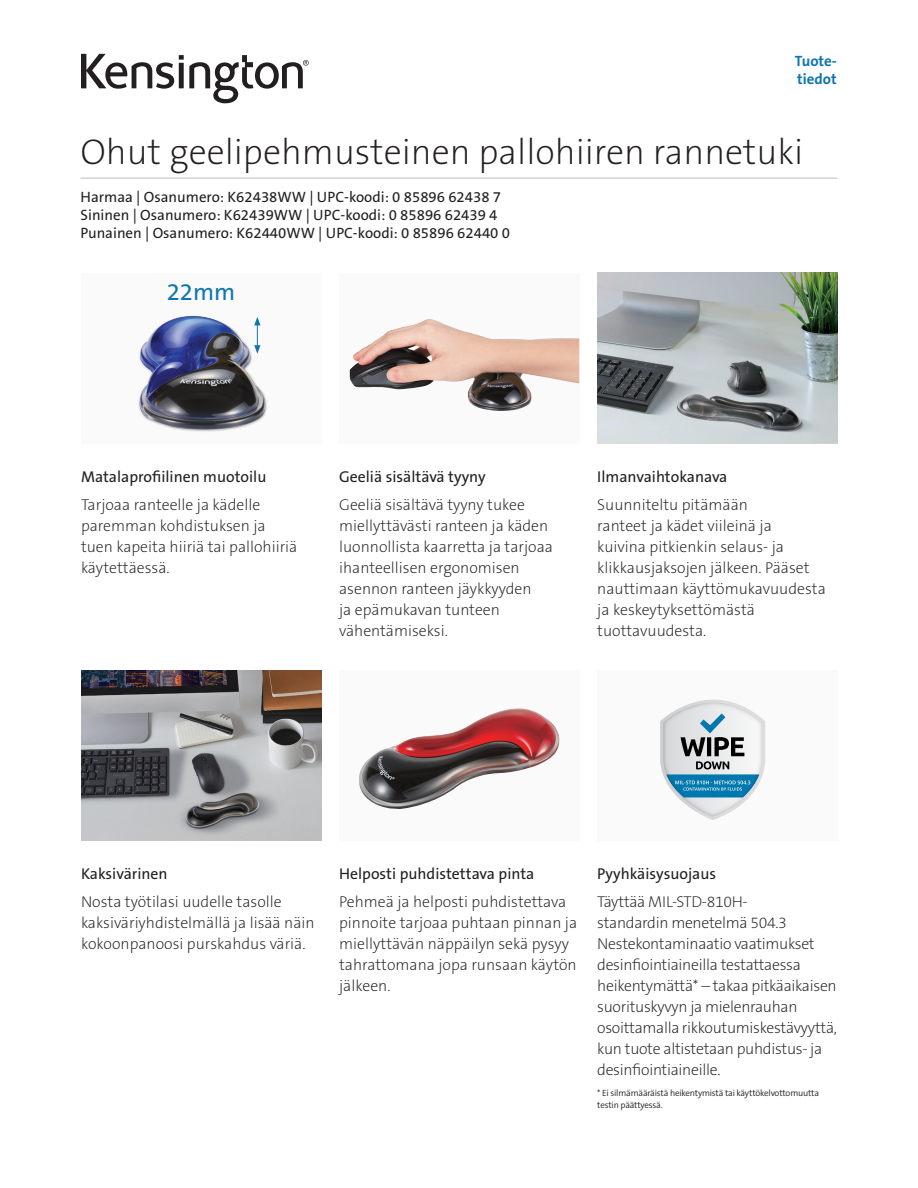
<style>
.page{position:relative;width:918px;height:1188px;background:#fff}
.page>*{position:absolute;margin:0;border:0;box-sizing:border-box;transform-origin:0 0}
.t1{font:36px "The Sans KENSINGTON2 XL";color:#231f20}
.t2{font:24px "The Sans KENSINGTON5 Rg";color:#0e76ae}
.Body{font:15.75px/21px "The Sans KENSINGTON2 XL";color:#231f20}
.Body-2{font:15.75px/21px "The Sans KENSINGTON2 XL";letter-spacing:-.02em;color:#231f20}
.t3{font:15.75px "The Sans KENSINGTON5 Rg";color:#231f20}
.t4{font:15px/18px "The Sans KENSINGTON5 Rg";color:#231f20}
.Filetype_Header_Blue{font:15px "The Sans KENSINGTON7 Bd";color:#0e76ae}
.Legal{font:9px/12px "The Sans KENSINGTON4 SL";letter-spacing:-.02em;color:#231f20}
</style>
<div class="page">
<svg style="left:81px;top:54px;width:228px;height:49px"></svg>
<img style="left:81px;top:670px;width:240px;height:171px">
<div style="left:339px;top:670px;width:240px;height:171px;background:#fafafa"></div>
<img style="left:359px;top:708px;width:201px;height:101px">
<div style="left:597px;top:670px;width:240px;height:171px;background:#fafafa"></div>
<svg style="left:660px;top:699px;width:105px;height:121px"></svg>
<hr style="left:81px;top:178px;width:756px;height:1px;background:#bcbdc0">
<div style="left:339px;top:273px;width:240px;height:170px;background:#fafafa"></div>
<img style="left:350px;top:319px;width:229px;height:92px">
<img style="left:597px;top:273px;width:240px;height:170px">
<div style="left:81px;top:273px;width:240px;height:170px;background:#fafafa"></div>
<img style="left:138px;top:316px;width:129px;height:116px">
<p class="Filetype_Header_Blue" style="left:795px;top:53px;width:44px">Tuote-</p>
<p class="Filetype_Header_Blue" style="left:797px;top:71px;width:41px">tiedot</p>
<h1 class="t1" style="left:81px;top:133px;width:724px">Ohut geelipehmusteinen pallohiiren rannetuki</h1>
<p class="t4" style="left:81px;top:189px;width:431px">Harmaa | Osanumero: K62438WW | UPC-koodi: 0 85896 62438 7<br>Sininen | Osanumero: K62439WW | UPC-koodi: 0 85896 62439 4<br>Punainen | Osanumero: K62440WW | UPC-koodi: 0 85896 62440 0</p>
<h2 class="t2" style="left:167px;top:279px;width:70px">22mm</h2>
<h3 class="t3" style="left:81px;top:468px;width:187px">Matalaprofiilinen muotoilu</h3>
<p class="Body" style="left:81px;top:495px;width:218px">Tarjoaa ranteelle ja kädelle paremman kohdistuksen ja tuen kapeita hiiriä tai pallohiiriä käytettäessä.</p>
<h3 class="t3" style="left:339px;top:468px;width:148px">Geeliä sisältävä tyyny</h3>
<p class="Body" style="left:339px;top:495px;width:215px">Geeliä sisältävä tyyny tukee miellyttävästi ranteen ja käden luonnollista kaarretta ja tarjoaa ihanteellisen ergonomisen asennon ranteen jäykkyyden<br>ja epämukavan tunteen vähentämiseksi.</p>
<h3 class="t3" style="left:597px;top:468px;width:132px">Ilmanvaihtokanava</h3>
<p class="Body" style="left:597px;top:495px;width:230px">Suunniteltu pitämään<br>ranteet ja kädet viileinä ja<br>kuivina pitkienkin selaus- ja klikkausjaksojen jälkeen. Pääset nauttimaan käyttömukavuudesta ja keskeytyksettömästä tuottavuudesta.</p>
<h3 class="t3" style="left:81px;top:866px;width:88px">Kaksivärinen</h3>
<p class="Body" style="left:81px;top:892px;width:235px">Nosta työtilasi uudelle tasolle kaksiväriyhdistelmällä ja lisää näin kokoonpanoosi purskahdus väriä.</p>
<h3 class="t3" style="left:339px;top:866px;width:197px">Helposti puhdistettava pinta</h3>
<p class="Body" style="left:339px;top:892px;width:240px">Pehmeä ja helposti puhdistettava pinnoite tarjoaa puhtaan pinnan ja miellyttävän näppäilyn sekä pysyy tahrattomana jopa runsaan käytön jälkeen.</p>
<h3 class="t3" style="left:597px;top:866px;width:120px">Pyyhkäisysuojaus</h3>
<p class="Body-2" style="left:597px;top:892px;width:241px">Täyttää MIL-STD-810H-<br>standardin menetelmä 504.3<br>Nestekontaminaatio vaatimukset desinfiointiaineilla testattaessa heikentymättä* – takaa pitkäaikaisen suorituskyvyn ja mielenrauhan osoittamalla rikkoutumiskestävyyttä, kun tuote altistetaan puhdistus- ja desinfiointiaineille.</p>
<p class="Legal" style="left:597px;top:1087px;width:223px">* Ei silmämääräistä heikentymistä tai käyttökelvottomuutta testin päättyessä.</p>
</div>
